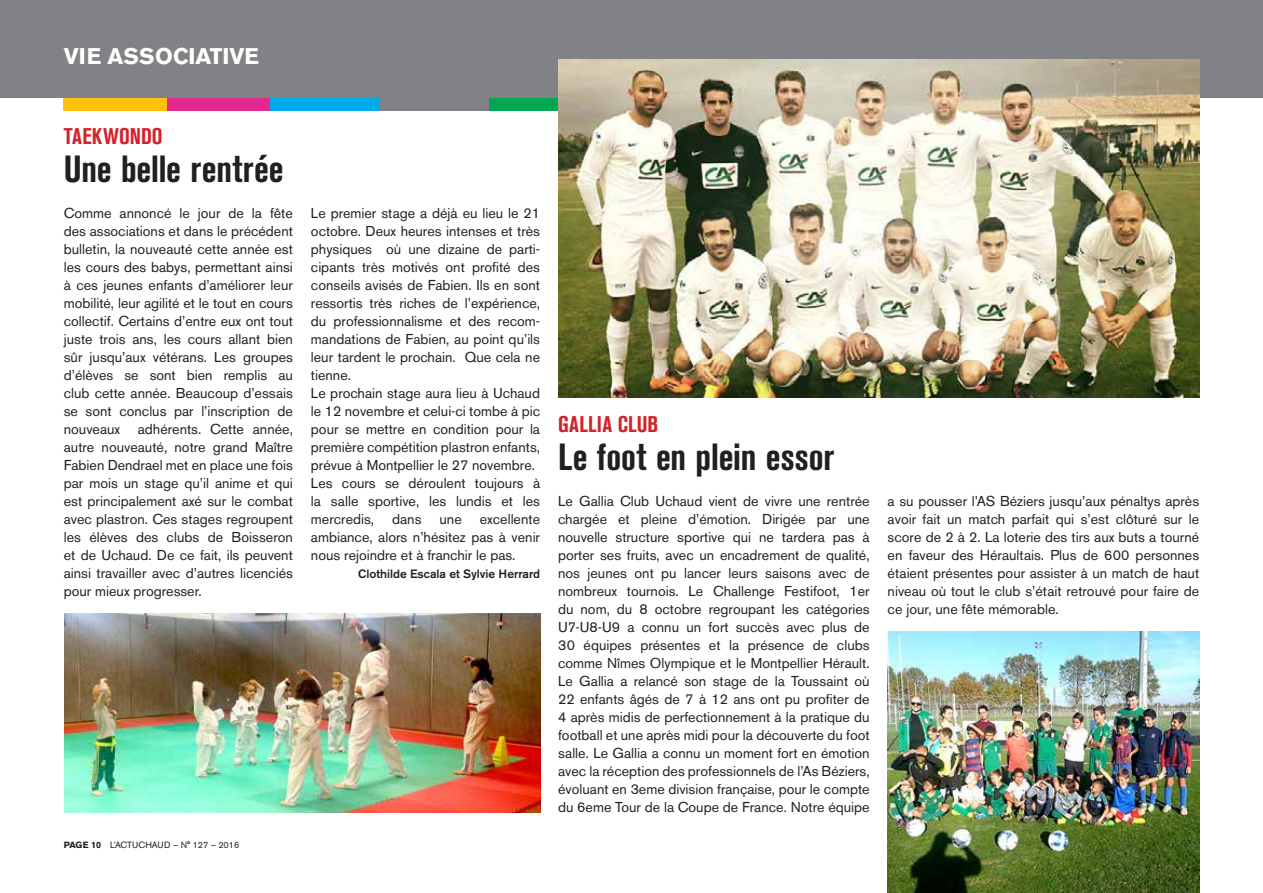
<style>
.page{position:relative;width:1263px;height:893px;background:#fff}
.page>*{position:absolute;margin:0;border:0;box-sizing:border-box;transform-origin:0 0}
.t1{font:700 condensed 37.5px "Akzidenz Grotesk BE";letter-spacing:-.005em;color:#231f20}
.t2{font:700 condensed 22.5px "Akzidenz Grotesk BE";letter-spacing:.01em;color:#d2232a}
.t3{font:700 22.5px "Akzidenz Grotesk BE";color:#fff}
.t4{font:14.25px/18px "Akzidenz Grotesk BE";color:#231f20;text-align:justify}
.t5{font:500 12px "Akzidenz Grotesk BE";color:#231f20}
.t6{font:9px "Akzidenz Grotesk BE";color:#231f20}
.s1{font-weight:700}
</style>
<div class="page">
<div style="left:0;top:0;width:1263px;height:98px;background:#808285"></div>
<div style="left:167px;top:98px;width:103px;height:13px;background:#e12991"></div>
<div style="left:270px;top:98px;width:110px;height:13px;background:#00a9e9"></div>
<div style="left:380px;top:98px;width:109px;height:13px;background:#808285"></div>
<div style="left:489px;top:98px;width:109px;height:13px;background:#00a651"></div>
<div style="left:64px;top:98px;width:103px;height:13px;background:#ffc20e"></div>
<img style="left:64px;top:614px;width:476px;height:198px">
<img style="left:888px;top:632px;width:311px;height:261px">
<img style="left:558px;top:59px;width:641px;height:339px">
<h2 class="t3" style="left:64px;top:43px;width:197px">VIE ASSOCIATIVE</h2>
<h2 class="t2" style="left:64px;top:124px;width:100px">TAEKWONDO</h2>
<h1 class="t1" style="left:64px;top:147px;width:221px">Une belle rentrée</h1>
<p class="t4" style="left:64px;top:204px;width:231px">Comme annoncé le jour de la fête des associations et dans le précédent bulletin, la nouveauté cette année est les cours des babys, permettant ainsi à ces jeunes enfants d’améliorer leur mobilité, leur agilité et le tout en cours collectif. Certains d’entre eux ont tout juste trois ans, les cours allant bien sûr jusqu’aux vétérans. Les groupes d’élèves se sont bien remplis au club cette année. Beaucoup d’essais se sont conclus par l’inscription de nouveaux adhérents. Cette année, autre nouveauté, notre grand Maître Fabien Dendrael met en place une fois par mois un stage qu’il anime et qui est principalement axé sur le combat avec plastron. Ces stages regroupent les élèves des clubs de Boisseron et de Uchaud. De ce fait, ils peuvent ainsi travailler avec d’autres licenciés pour mieux progresser.</p>
<p class="t4" style="left:311px;top:204px;width:231px;text-align:left">Le premier stage a déjà eu lieu le 21 octobre. Deux heures intenses et très physiques où une dizaine de parti&shy;cipants très motivés ont profité des conseils avisés de Fabien. Ils en sont ressortis très riches de l’expérience, du professionnalisme et des recom&shy;mandations de Fabien, au point qu’ils leur tardent le prochain. Que cela ne tienne.<br>Le prochain stage aura lieu à Uchaud le 12 novembre et celui-ci tombe à pic pour se mettre en condition pour la première compétition plastron enfants, prévue à Montpellier le 27 novembre.<br>Les cours se déroulent toujours à la salle sportive, les lundis et les mercredis,</p>
<p class="t4" style="left:392px;top:510px;width:31px">dans</p>
<p class="t4" style="left:439px;top:510px;width:24px">une</p>
<p class="t4" style="left:311px;top:510px;width:231px;text-indent:169px">excellente ambiance, alors n’hésitez pas à venir nous rejoindre et à franchir le pas.</p>
<p class="t5" style="left:358px;top:566px;width:184px">Clothilde Escala et Sylvie Herrard</p>
<p class="t6" style="left:64px;top:839px;width:177px"><span class="s1">PAGE 10</span> L’ACTUCHAUD – N° 127 – 2016</p>
<h2 class="t2" style="left:558px;top:412px;width:102px">GALLIA CLUB</h2>
<h1 class="t1" style="left:558px;top:435px;width:278px">Le foot en plein essor</h1>
<p class="t4" style="left:558px;top:492px;width:313px">Le Gallia Club Uchaud vient de vivre une rentrée chargée et pleine d’émotion. Dirigée par une nouvelle structure sportive qui ne tardera pas à porter ses fruits, avec un encadrement de qualité, nos jeunes ont pu lancer leurs saisons avec de nombreux tournois. Le Challenge Festifoot, 1er du nom, du 8 octobre regroupant les catégories U7-U8-U9 a connu un fort succès avec plus de 30 équipes présentes et la présence de clubs comme Nîmes Olympique et le Montpellier Hérault.<br>Le Gallia a relancé son stage de la Toussaint où 22 enfants âgés de 7 à 12 ans ont pu profiter de 4 après midis de perfectionnement à la pratique du football et une après midi pour la découverte du foot salle. Le Gallia a connu un moment fort en émotion avec la réception des professionnels de l’As Béziers, évoluant en 3eme division française, pour le compte du 6eme Tour de la Coupe de France. Notre équipe</p>
<p class="t4" style="left:888px;top:492px;width:313px">a su pousser l’AS Béziers jusqu’aux pénaltys après avoir fait un match parfait qui s’est clôturé sur le score de 2 à 2. La loterie des tirs aux buts a tourné en faveur des Héraultais. Plus de 600 personnes étaient présentes pour assister à un match de haut niveau où tout le club s’était retrouvé pour faire de ce jour, une fête mémorable.</p>
</div>
